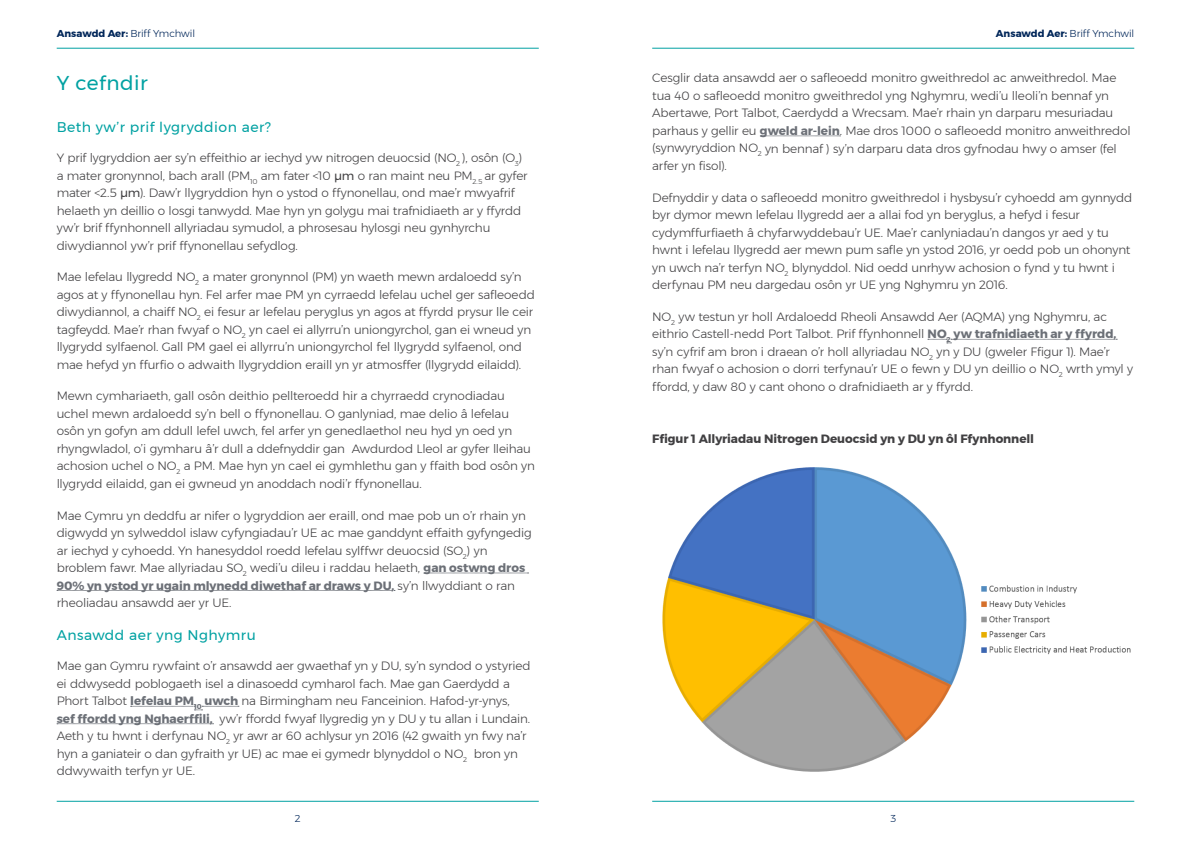
<style>
.page{position:relative;width:1191px;height:842px;background:#fff}
.page>*{position:absolute;margin:0;border:0;box-sizing:border-box;transform-origin:0 0}
.t1{font:20px "Montserrat";letter-spacing:.025em;color:#00a1a2}
.t2{font:14px "Montserrat";letter-spacing:.035em;color:#00a1a2}
.t3{font:300 12px/17.5px "Montserrat";letter-spacing:-.015em;color:#414042}
.t4{font:700 12px "Montserrat";letter-spacing:-.005em;color:#414042}
.t5{font:300 10px "Montserrat";letter-spacing:-.01em;color:#002659}
.s1{font-weight:700}
.s2{font-weight:400}
.s3{font-weight:700;color:#6c7077}
</style>
<div class="page">
<svg style="left:760px;top:136px;width:80px;height:1px"></svg>
<svg style="left:928px;top:339px;width:189px;height:5px"></svg>
<img style="left:662px;top:467px;width:469px;height:304px">
<hr style="left:652px;top:801px;width:482px;height:1px;background:#00a1a2">
<hr style="left:57px;top:48px;width:482px;height:1px;background:#00a1a2">
<svg style="left:424px;top:573px;width:104px;height:1px"></svg>
<svg style="left:57px;top:590px;width:338px;height:1px"></svg>
<svg style="left:131px;top:706px;width:108px;height:5px"></svg>
<svg style="left:57px;top:723px;width:156px;height:1px"></svg>
<hr style="left:57px;top:801px;width:482px;height:1px;background:#00a1a2">
<hr style="left:652px;top:48px;width:482px;height:1px;background:#00a1a2">
<p class="t5" style="left:57px;top:26px;width:140px"><span class="s1">Ansawdd Aer:</span> Briff Ymchwil</p>
<h1 class="t1" style="left:57px;top:68px;width:93px">Y cefndir</h1>
<p class="t2" style="left:57px;top:116px;width:216px">Beth yw’r prif lygryddion aer?</p>
<p class="t3" style="left:57px;top:149px;width:472px">Y prif lygryddion aer sy’n effeithio ar iechyd yw nitrogen deuocsid (NO<sub>2</sub> ), osôn (O<sub>3</sub>) a mater gronynnol, bach arall (PM<sub>10</sub> am fater &lt;10 <span class="s2">μm</span> o ran maint neu PM<sub>2.5</sub> ar gyfer mater &lt;2.5 <span class="s2">μm</span>). Daw’r llygryddion hyn o ystod o ffynonellau, ond mae’r mwyafrif helaeth yn deillio o losgi tanwydd. Mae hyn yn golygu mai trafnidiaeth ar y ffyrdd yw’r brif ffynhonnell allyriadau symudol, a phrosesau hylosgi neu gynhyrchu diwydiannol yw’r prif ffynonellau sefydlog.</p>
<p class="t3" style="left:57px;top:268px;width:479px">Mae lefelau llygredd NO<sub>2</sub> a mater gronynnol (PM) yn waeth mewn ardaloedd sy’n agos at y ffynonellau hyn. Fel arfer mae PM yn cyrraedd lefelau uchel ger safleoedd diwydiannol, a chaiff NO<sub>2</sub> ei fesur ar lefelau peryglus yn agos at ffyrdd prysur lle ceir tagfeydd. Mae’r rhan fwyaf o NO<sub>2</sub> yn cael ei allyrru’n uniongyrchol, gan ei wneud yn llygrydd sylfaenol. Gall PM gael ei allyrru’n uniongyrchol fel llygrydd sylfaenol, ond mae hefyd yn ffurfio o adwaith llygryddion eraill yn yr atmosffer (llygrydd eilaidd).</p>
<p class="t3" style="left:57px;top:387px;width:480px">Mewn cymhariaeth, gall osôn deithio pellteroedd hir a chyrraedd crynodiadau uchel mewn ardaloedd sy’n bell o ffynonellau. O ganlyniad, mae delio â lefelau osôn yn gofyn am ddull lefel uwch, fel arfer yn genedlaethol neu hyd yn oed yn rhyngwladol, o’i gymharu â’r dull a ddefnyddir gan Awdurdod Lleol ar gyfer lleihau achosion uchel o NO<sub>2</sub> a PM. Mae hyn yn cael ei gymhlethu gan y ffaith bod osôn yn llygrydd eilaidd, gan ei gwneud yn anoddach nodi’r ffynonellau.</p>
<p class="t3" style="left:57px;top:506px;width:476px">Mae Cymru yn deddfu ar nifer o lygryddion aer eraill, ond mae pob un o’r rhain yn digwydd yn sylweddol islaw cyfyngiadau’r UE ac mae ganddynt effaith gyfyngedig ar iechyd y cyhoedd. Yn hanesyddol roedd lefelau sylffwr deuocsid (SO<sub>2</sub>) yn broblem fawr. Mae allyriadau SO<sub>2</sub> wedi’u dileu i raddau helaeth, <span class="s3">gan ostwng dros 90% yn ystod yr ugain mlynedd diwethaf ar draws y DU,</span> sy’n llwyddiant o ran rheoliadau ansawdd aer yr UE.</p>
<p class="t2" style="left:57px;top:624px;width:201px">Ansawdd aer yng Nghymru</p>
<p class="t3" style="left:57px;top:657px;width:475px">Mae gan Gymru rywfaint o’r ansawdd aer gwaethaf yn y DU, sy’n syndod o ystyried ei ddwysedd poblogaeth isel a dinasoedd cymharol fach. Mae gan Gaerdydd a Phort Talbot <span class="s3">lefelau PM</span><sub>10</sub> <span class="s3">uwch</span> na Birmingham neu Fanceinion. Hafod-yr-ynys, <span class="s3">sef ffordd yng Nghaerffili,</span> yw’r ffordd fwyaf llygredig yn y DU y tu allan i Lundain.<br>Aeth y tu hwnt i derfynau NO<sub>2</sub> yr awr ar 60 achlysur yn 2016 (42 gwaith yn fwy na’r hyn a ganiateir o dan gyfraith yr UE) ac mae ei gymedr blynyddol o NO<sub>2</sub> bron yn ddwywaith terfyn yr UE.</p>
<p class="t5" style="left:295px;top:811px;width:7px">2</p>
<p class="t5" style="left:996px;top:26px;width:140px"><span class="s1">Ansawdd Aer:</span> Briff Ymchwil</p>
<p class="t3" style="left:652px;top:69px;width:480px">Cesglir data ansawdd aer o safleoedd monitro gweithredol ac anweithredol. Mae tua 40 o safleoedd monitro gweithredol yng Nghymru, wedi’u lleoli’n bennaf yn Abertawe, Port Talbot, Caerdydd a Wrecsam. Mae’r rhain yn darparu mesuriadau parhaus y gellir eu <span class="s3">gweld ar-lein</span>. Mae dros 1000 o safleoedd monitro anweithredol (synwyryddion NO<sub>2</sub> yn bennaf ) sy’n darparu data dros gyfnodau hwy o amser (fel arfer yn fisol).</p>
<p class="t3" style="left:652px;top:188px;width:481px">Defnyddir y data o safleoedd monitro gweithredol i hysbysu’r cyhoedd am gynnydd byr dymor mewn lefelau llygredd aer a allai fod yn beryglus, a hefyd i fesur cydymffurfiaeth â chyfarwyddebau’r UE. Mae’r canlyniadau’n dangos yr aed y tu hwnt i lefelau llygredd aer mewn pum safle yn ystod 2016, yr oedd pob un ohonynt yn uwch na’r terfyn NO<sub>2</sub> blynyddol. Nid oedd unrhyw achosion o fynd y tu hwnt i derfynau PM neu dargedau osôn yr UE yng Nghymru yn 2016.</p>
<p class="t3" style="left:652px;top:308px;width:482px">NO<sub>2</sub> yw testun yr holl Ardaloedd Rheoli Ansawdd Aer (AQMA) yng Nghymru, ac eithrio Castell-nedd Port Talbot. Prif ffynhonnell <span class="s3">NO</span><sub>2</sub> <span class="s3">yw trafnidiaeth ar y ffyrdd, </span>sy’n cyfrif am bron i draean o’r holl allyriadau NO<sub>2</sub> yn y DU (gweler Ffigur 1). Mae’r rhan fwyaf o achosion o dorri terfynau’r UE o fewn y DU yn deillio o NO<sub>2</sub> wrth ymyl y ffordd, y daw 80 y cant ohono o drafnidiaeth ar y ffyrdd.</p>
<p class="t4" style="left:652px;top:429px;width:383px">Ffigur 1 Allyriadau Nitrogen Deuocsid yn y DU yn ôl Ffynhonnell</p>
<p class="t5" style="left:890px;top:811px;width:7px">3</p>
</div>
